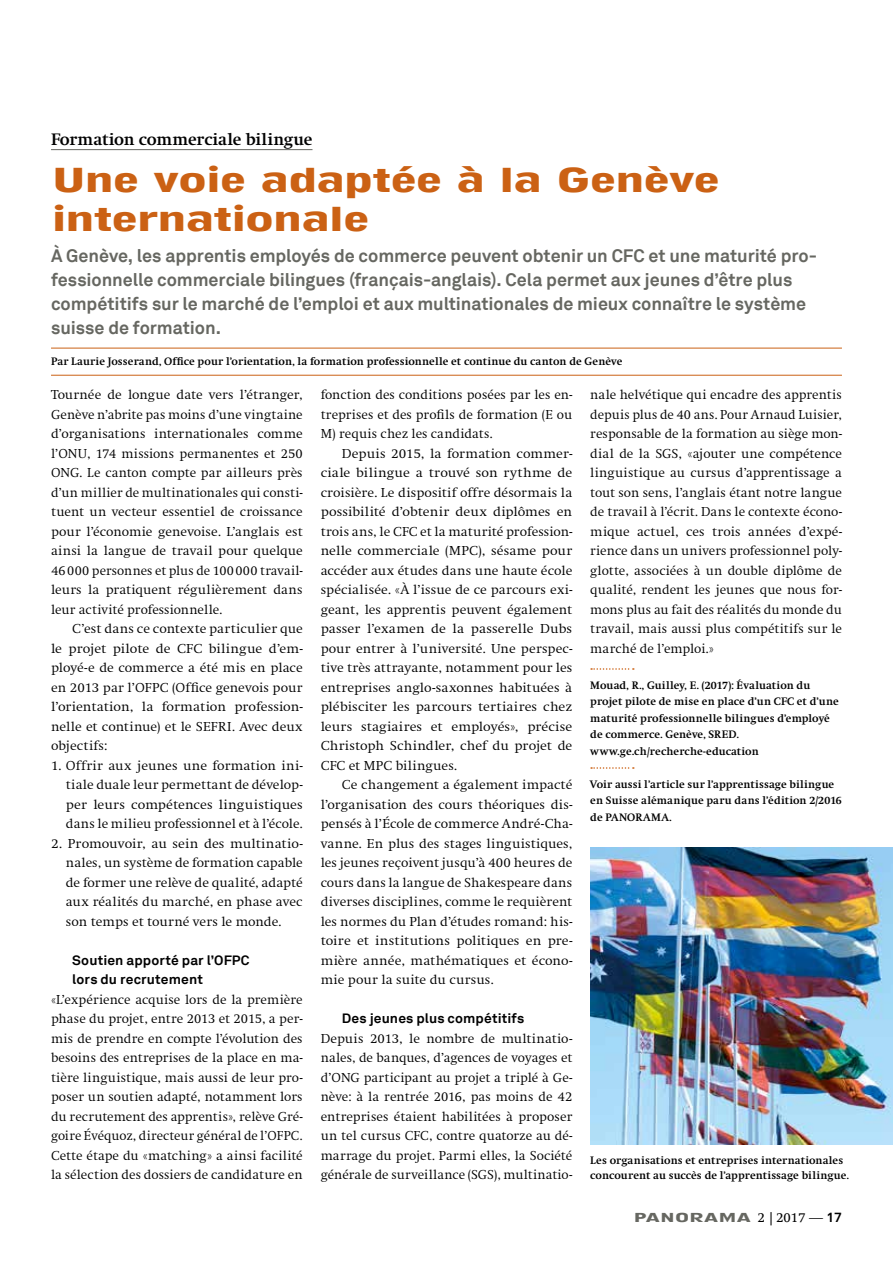
<style>
.page{position:relative;width:893px;height:1263px;background:#fff}
.page>*{position:absolute;margin:0;border:0;box-sizing:border-box;transform-origin:0 0}
.t1{font:36px/39px "Rundfunk Grotesk Com";letter-spacing:-.035em;color:#cb6114;scale:1.35 1}
.t2{font:700 18px/24px "Akkurat";letter-spacing:-.005em;color:#666761}
.t3{font:700 17.25px "Swift";color:#000}
.t4{font:300 13.5px/19.5px "Swift";letter-spacing:.005em;color:#000;text-align:justify}
.t5{font:300 13.5px/19.5px "Swift";letter-spacing:.005em;color:#000;text-align:justify;scale:1.04 1}
.t6{font:300 13.5px/19.5px "Swift";letter-spacing:.005em;color:#000;text-align:justify;scale:1.05 1}
.t7{font:700 13.5px/19.5px "Akkurat";letter-spacing:.01em;color:#000}
.t8{font:13.5px "Rundfunk Grotesk Com";color:#666761;scale:1.5 1}
.t9{font:700 11.25px/16.5px "Swift";letter-spacing:.01em;color:#000}
.s1{font-family:"Swift Com";color:#000}
.s2{font-family:"Swift";font-weight:300;color:#000}
.s3{font-family:"Akkurat";font-weight:700;color:#000}
</style>
<div class="page">
<hr style="left:51px;top:149px;width:261px;height:1px;background:#666761">
<hr style="left:51px;top:348px;width:791px;height:1px;background:#cb6114">
<hr style="left:51px;top:375px;width:791px;height:1px;background:#cb6114">
<svg style="left:591px;top:668px;width:43px;height:2px"></svg>
<svg style="left:591px;top:767px;width:43px;height:2px"></svg>
<img style="left:590px;top:848px;width:303px;height:296px">
<p class="t3" style="left:51px;top:130px;width:263px">Formation commerciale bilingue</p>
<h1 class="t1" style="left:51px;top:160px;width:497px">Une voie adaptée à la Genève internationale</h1>
<p class="t2" style="left:51px;top:243px;width:768px">À Genève, les apprentis employés de commerce peuvent obtenir un CFC et une maturité pro&shy;fessionnelle commerciale bilingues (français-anglais). Cela permet aux jeunes d’être plus compétitifs sur le marché de l’emploi et aux multinationales de mieux connaître le système suisse de formation.</p>
<p class="t9" style="left:51px;top:353px;width:573px">Par Laurie Josserand, Office pour l’orientation, la formation professionnelle et continue du canton de Genève</p>
<p class="t4" style="left:51px;top:385px;width:253px">Tournée de longue date vers l’étranger, Genève n’abrite pas moins d’une vingtaine d’organisations internationales comme l’ONU, 174 missions permanentes et 250<br>ONG. Le canton compte par ailleurs près d’un millier de multinationales qui consti&shy;tuent un vecteur essentiel de croissance pour l’économie genevoise. L’anglais est ainsi la langue de travail pour quelque 46000 personnes et plus de 100000 travail&shy;leurs la pratiquent régulièrement dans leur activité professionnelle.</p>
<p class="t4" style="left:51px;top:619px;width:253px;text-indent:21px">C’est dans ce contexte particulier que le projet pilote de CFC bilingue d’em&shy;ployé-e de commerce a été mis en place en 2013 par l’OFPC (Office genevois pour l’orientation, la formation profession&shy;nelle et continue) et le SEFRI. Avec deux objectifs:</p>
<p class="t5" style="left:66px;top:756px;width:229px;text-indent:-15px">1. Offrir aux jeunes une formation ini&shy;tiale duale leur permettant de dévelop&shy;per leurs compétences linguistiques dans le milieu professionnel et à l’école.</p>
<p class="t6" style="left:66px;top:834px;width:227px;text-indent:-15px">2. Promouvoir, au sein des multinatio&shy;nales, un système de formation capable de former une relève de qualité, adapté aux réalités du marché, en phase avec son temps et tourné vers le monde.</p>
<p class="t7" style="left:72px;top:950px;width:179px">Soutien apporté par l’OFPC lors du recrutement</p>
<p class="t4" style="left:51px;top:990px;width:253px">«L’expérience acquise lors de la première phase du projet, entre 2013 et 2015, a per&shy;mis de prendre en compte l’évolution des besoins des entreprises de la place en ma&shy;tière linguistique, mais aussi de leur pro&shy;poser un soutien adapté, notamment lors du recrutement des apprentis», relève Gré&shy;goire Évéquoz, directeur général de l’OFPC.<br>Cette étape du «matching» a ainsi facilité la sélection des dossiers de candidature en</p>
<p class="t4" style="left:321px;top:385px;width:253px">fonction des conditions posées par les en&shy;treprises et des profils de formation (E ou M) requis chez les candidats.</p>
<p class="t5" style="left:321px;top:444px;width:243px;text-indent:21px">Depuis 2015, la formation commer&shy;ciale bilingue a trouvé son rythme de croisière. Le dispositif offre désormais la possibilité d’obtenir deux diplômes en trois ans, le CFC et la maturité profession&shy;nelle commerciale (MPC), sésame pour accéder aux études dans une haute école spécialisée. «À l’issue de ce parcours exi&shy;geant, les apprentis peuvent également passer l’examen de la passerelle Dubs pour entrer à l’université. Une perspec&shy;tive très attrayante, notamment pour les entreprises anglo-saxonnes habituées à plébisciter les parcours tertiaires chez leurs stagiaires et employés», précise Christoph Schindler, chef du projet de CFC et MPC bilingues.</p>
<p class="t4" style="left:321px;top:775px;width:253px;text-indent:21px">Ce changement a également impacté l’organisation des cours théoriques dis&shy;pensés à l’École de commerce André-Cha&shy;vanne. En plus des stages linguistiques, les jeunes reçoivent jusqu’à 400 heures de cours dans la langue de Shakespeare dans diverses disciplines, comme le requièrent les normes du Plan d’études romand: his&shy;toire et institutions politiques en pre&shy;mière année, mathématiques et écono&shy;mie pour la suite du cursus.</p>
<p class="t7" style="left:342px;top:1009px;width:184px">Des jeunes plus compétitifs</p>
<p class="t4" style="left:321px;top:1029px;width:253px">Depuis 2013, le nombre de multinatio&shy;nales, de banques, d’agences de voyages et d’ONG participant au projet a triplé à Ge&shy;nève: à la rentrée 2016, pas moins de 42 entreprises étaient habilitées à proposer un tel cursus CFC, contre quatorze au dé&shy;marrage du projet. Parmi elles, la Société générale de surveillance (SGS), multinatio-</p>
<p class="t4" style="left:590px;top:385px;width:253px">nale helvétique qui encadre des apprentis depuis plus de 40 ans. Pour Arnaud Luisier, responsable de la formation au siège mon&shy;dial de la SGS, «ajouter une compétence linguistique au cursus d’apprentissage a tout son sens, l’anglais étant notre langue de travail à l’écrit. Dans le contexte écono&shy;mique actuel, ces trois années d’expé&shy;rience dans un univers professionnel poly&shy;glotte, associées à un double diplôme de qualité, rendent les jeunes que nous for&shy;mons plus au fait des réalités du monde du travail, mais aussi plus compétitifs sur le marché de l’emploi.»</p>
<p class="t9" style="left:590px;top:677px;width:250px">Mouad, R., Guilley, E. (2017): Évaluation du projet pilote de mise en place d’un CFC et d’une maturité professionnelle bilingues d’employé de commerce. Genève, SRED. www.ge.ch/recherche-education</p>
<p class="t9" style="left:590px;top:776px;width:253px">Voir aussi l’article sur l’apprentissage bilingue en Suisse alémanique paru dans l’édition 2/2016 de PANORAMA.</p>
<p class="t9" style="left:590px;top:1153px;width:260px;line-height:15px">Les organisations et entreprises internationales concourent au succès de l’apprentissage bilingue.</p>
<p class="t8" style="left:633px;top:1210px;width:141px">PANORAMA <span class="s1">2 |2017</span> <span class="s2">—</span> <span class="s3">17</span></p>
</div>
